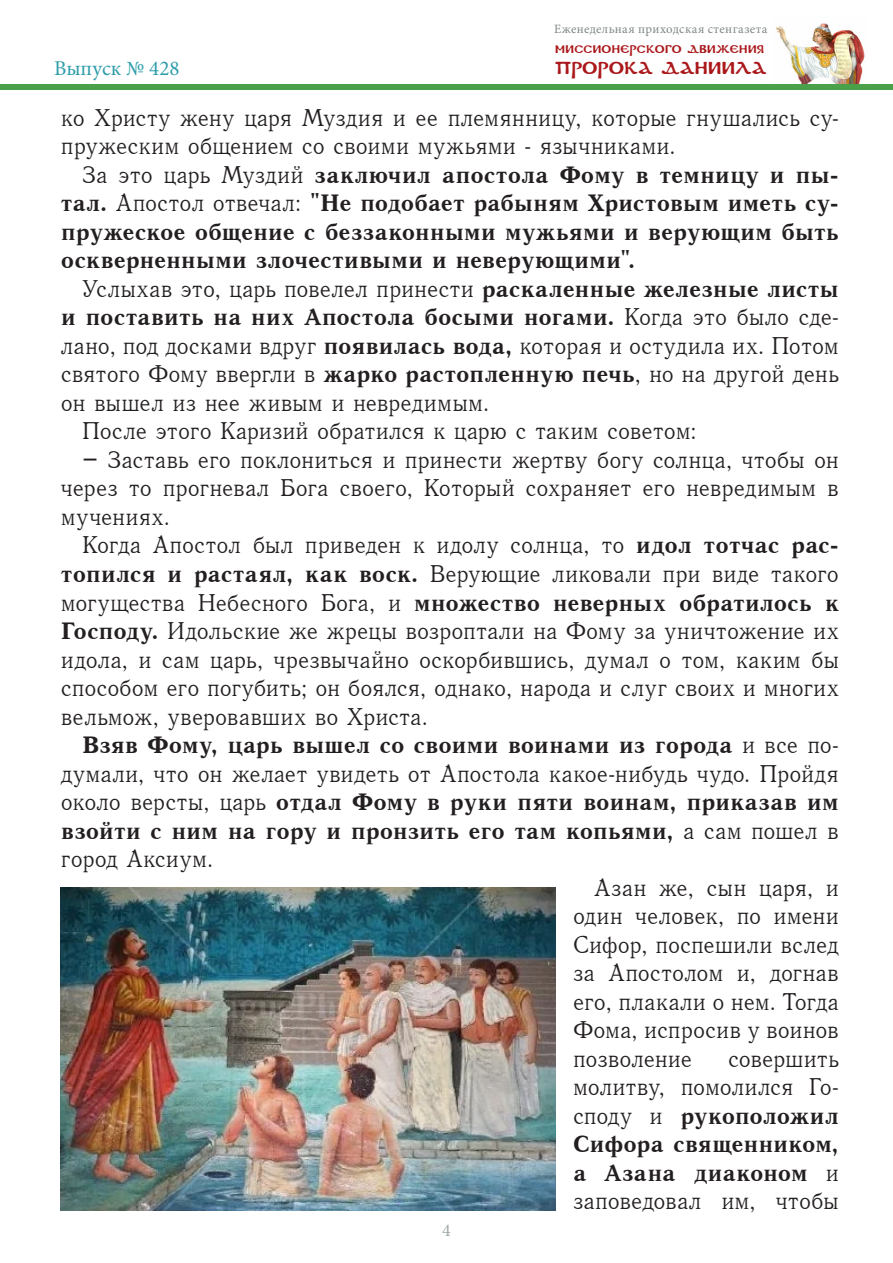
<style>
.page{position:relative;width:893px;height:1263px;background:#fff}
.page>*{position:absolute;margin:0;border:0;box-sizing:border-box;transform-origin:0 0}
._2__Основной_текст{font:24px/28.5px "Quant Antiqua C";letter-spacing:-.005em;color:#231f20;text-align:justify}
._2__Основной_текст-2{font:24px/28.5px "Quant Antiqua C Bold";letter-spacing:-.01em;color:#231f20;text-align:justify}
.t1{font:21px "Minion Pro";color:#2e9daa}
.t2{font:18px "Minion Pro";color:#9fa9a4}
.t3{font:17.1px "DS Coptic";letter-spacing:.01em;color:#aa181b}
.t4{font:12.75px "Minion Pro";letter-spacing:.03em;color:#7f8885}
.t5{font:10.95px "DS Coptic";letter-spacing:.025em;color:#aa181b}
.s1{font-family:"Quant Antiqua C"}
.s2{font-family:"Quant Antiqua C Bold"}
</style>
<div class="page">
<img style="left:776px;top:23px;width:89px;height:61px">
<div style="left:0;top:84px;width:893px;height:5px;background:#4aa14a"></div>
<img style="left:61px;top:887px;width:495px;height:323px">
<p class="t1" style="left:54px;top:54px;width:127px">Выпуск № 428</p>
<p class="t4" style="left:554px;top:21px;width:215px">Еженедельная приходская стенгазета</p>
<p class="t5" style="left:555px;top:42px;width:210px">Миссионерского движения</p>
<p class="t3" style="left:555px;top:57px;width:213px">ПРОРОКА ДАНИИЛА</p>
<p class="_2__Основной_текст" style="left:61px;top:104px;width:779px">ко Христу жену царя Муздия и ее племянницу, которые гнушались су&shy;пружеским общением со своими мужьями - язычниками.</p>
<p class="_2__Основной_текст-2" style="left:61px;top:161px;width:779px;text-indent:21px"><span class="s1">За это царь Муздий</span> заключил апостола Фому в темницу и пы&shy;тал. <span class="s1">Апостол отвечал:</span> "Не подобает рабыням Христовым иметь су&shy;пружеское общение с беззаконными мужьями и верующим быть оскверненными злочестивыми и неверующими".</p>
<p class="_2__Основной_текст" style="left:61px;top:275px;width:780px;text-indent:21px">Услыхав это, царь повелел принести <span class="s2">раскаленные железные листы и поставить на них Апостола босыми ногами.</span> Когда это было сде&shy;лано, под досками вдруг <span class="s2">появилась вода,</span> которая и остудила их. Потом святого Фому ввергли в <span class="s2">жарко растопленную печь</span>, но на другой день он вышел из нее живым и невредимым.</p>
<p class="_2__Основной_текст" style="left:82px;top:417px;width:616px">После этого Каризий обратился к царю с таким советом:</p>
<p class="_2__Основной_текст" style="left:61px;top:446px;width:779px;text-indent:21px">– Заставь его поклониться и принести жертву богу солнца, чтобы он через то прогневал Бога своего, Который сохраняет его невредимым в мучениях.</p>
<p class="_2__Основной_текст" style="left:61px;top:531px;width:780px;text-indent:21px">Когда Апостол был приведен к идолу солнца, то <span class="s2">идол тотчас рас&shy;топился и растаял, как воск.</span> Верующие ликовали при виде такого могущества Небесного Бога, и <span class="s2">множество неверных обратилось к Господу.</span> Идольские же жрецы возроптали на Фому за уничтожение их идола, и сам царь, чрезвычайно оскорбившись, думал о том, каким бы способом его погубить; он боялся, однако, народа и слуг своих и многих вельмож, уверовавших во Христа.</p>
<p class="_2__Основной_текст-2" style="left:61px;top:731px;width:779px;text-indent:21px">Взяв Фому, царь вышел со своими воинами из города <span class="s1">и все по&shy;думали, что он желает увидеть от Апостола какое-нибудь чудо. Пройдя около версты, царь</span> отдал Фому в руки пяти воинам, приказав им взойти с ним на гору и пронзить его там копьями, <span class="s1">а сам пошел в город Аксиум.</span></p>
<p class="_2__Основной_текст" style="left:573px;top:873px;width:267px;text-indent:21px">Азан же, сын царя, и один человек, по имени Сифор, поспешили вслед за Апостолом и, догнав его, плакали о нем. Тогда Фома, испросив у воинов позволение</p>
<p class="_2__Основной_текст" style="left:573px;top:1044px;width:267px;text-indent:155px">совершить молитву, помолился Го&shy;споду и <span class="s2">рукоположил Сифора священником, а Азана диаконом</span> и заповедовал им, чтобы</p>
<p class="t2" style="left:442px;top:1218px;width:10px">4</p>
</div>
